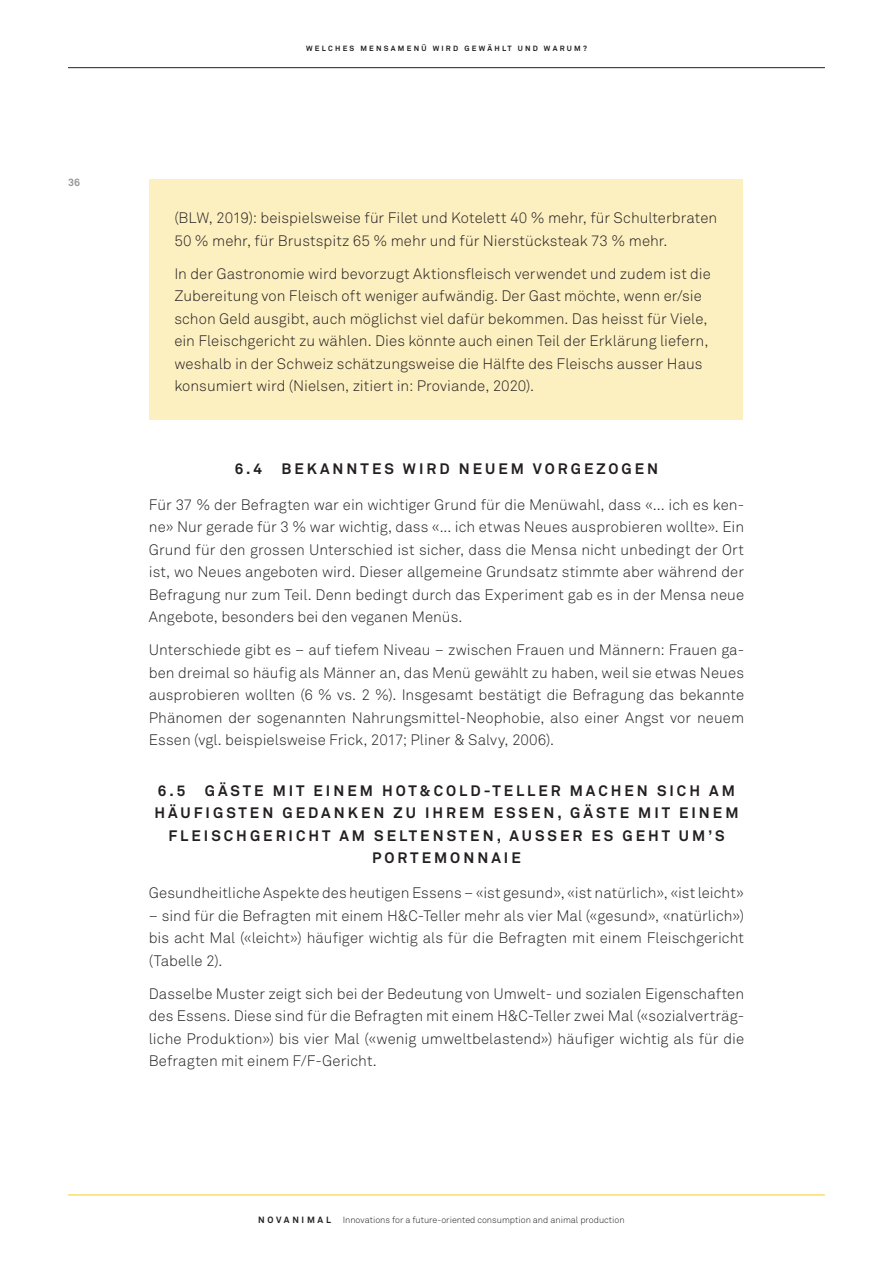
<style>
.page{position:relative;width:893px;height:1263px;background:#fff}
.page>*{position:absolute;margin:0;border:0;box-sizing:border-box;transform-origin:0 0}
.t1{font:15px/22.5px "Akkurat Light Pro";letter-spacing:.005em;color:#231f20;text-align:justify}
.t2{font:700 15px "Akkurat Pro";letter-spacing:.2em;color:#231f20}
.t3{font:700 10.5px "Akkurat Pro";color:#939598}
.t4{font:9px "Akkurat Light Pro";color:#231f20}
.t5{font:700 9px "Akkurat Pro";letter-spacing:.3em;color:#231f20}
.t6{font:700 7.5px "Akkurat Pro";color:#231f20}
</style>
<div class="page">
<hr style="left:68px;top:67px;width:757px;height:1px;background:#231f20">
<hr style="left:68px;top:1195px;width:757px;height:1px;background:#fad020">
<div style="left:150px;top:179px;width:593px;height:40px;background:#fcefc0"></div>
<div style="left:150px;top:190px;width:593px;height:84px;background:#fcefc0"></div>
<div style="left:150px;top:246px;width:593px;height:174px;background:#fcefc0"></div>
<p class="t3" style="left:68px;top:176px;width:14px">36</p>
<p class="t6" style="left:306px;top:44px;width:17px">W ELCHES</p>
<p class="t6" style="left:360px;top:44px;width:17px">M ENSAMENÜ</p>
<p class="t6" style="left:433px;top:44px;width:8px">WIRD</p>
<p class="t6" style="left:464px;top:44px;width:8px">GEWÄHLT</p>
<p class="t6" style="left:518px;top:44px;width:8px">UND</p>
<p class="t6" style="left:544px;top:44px;width:9px">WARUM</p>
<p class="t6" style="left:583px;top:44px;width:5px">?</p>
<p class="t1" style="left:174px;top:207px;width:544px">(BLW, 2019): beispielsweise für Filet und Kotelett 40 % mehr, für Schulterbraten<br>50 % mehr, für Brustspitz 65 % mehr und für Nierstücksteak 73 % mehr.</p>
<p class="t1" style="left:174px;top:262px;width:538px;text-align:left">In der Gastronomie wird bevorzugt Aktionsfleisch verwendet und zudem ist die Zubereitung von Fleisch oft weniger aufwändig. Der Gast möchte, wenn er/sie schon Geld ausgibt, auch möglichst viel dafür bekommen. Das heisst für Viele, ein Fleischgericht zu wählen. Dies könnte auch einen Teil der Erklärung liefern, weshalb in der Schweiz schätzungsweise die Hälfte des Fleischs ausser Haus konsumiert wird (Nielsen, zitiert in: Proviande, 2020).</p>
<p class="t2" style="left:235px;top:460px;width:29px">6.4</p>
<p class="t2" style="left:281px;top:460px;width:378px">BEKANNTES WIRD NEUEM VORGEZOGEN</p>
<p class="t1" style="left:149px;top:493px;width:597px">Für 37 % der Befragten war ein wichtiger Grund für die Menüwahl, dass «... ich es ken&shy;ne» Nur gerade für 3 % war wichtig, dass «... ich etwas Neues ausprobieren wollte». Ein Grund für den grossen Unterschied ist sicher, dass die Mensa nicht unbedingt der Ort ist, wo Neues angeboten wird. Dieser allgemeine Grundsatz stimmte aber während der Befragung nur zum Teil. Denn bedingt durch das Experiment gab es in der Mensa neue Angebote, besonders bei den veganen Menüs.</p>
<p class="t1" style="left:149px;top:639px;width:597px">Unterschiede gibt es – auf tiefem Niveau – zwischen Frauen und Männern: Frauen ga&shy;ben dreimal so häufig als Männer an, das Menü gewählt zu haben, weil sie etwas Neues ausprobieren wollten (6 % vs. 2 %). Insgesamt bestätigt die Befragung das bekannte Phänomen der sogenannten Nahrungsmittel-Neophobie, also einer Angst vor neuem Essen (vgl. beispielsweise Frick, 2017; Pliner &amp; Salvy, 2006).</p>
<p class="t2" style="left:158px;top:781px;width:29px">6.5</p>
<p class="t2" style="left:205px;top:781px;width:532px">GÄSTE MIT EINEM HOT&amp;COLD-TELLER MACHEN SICH AM</p>
<p class="t2" style="left:154px;top:803px;width:585px">HÄUFIGSTEN GEDANKEN ZU IHREM ESSEN, GÄSTE MIT EINEM</p>
<p class="t2" style="left:168px;top:826px;width:558px">FLEISCHGERICHT AM SELTENSTEN, AUSSER ES GEHT UM’S</p>
<p class="t2" style="left:372px;top:848px;width:150px">PORTEMONNAIE</p>
<p class="t1" style="left:149px;top:882px;width:597px">Gesundheitliche Aspekte des heutigen Essens – «ist gesund», «ist natürlich», «ist leicht»</p>
<p class="t1" style="left:149px;top:904px;width:597px">– sind für die Befragten mit einem H&amp;C-Teller mehr als vier Mal («gesund», «natürlich») bis acht Mal («leicht») häufiger wichtig als für die Befragten mit einem Fleischgericht (Tabelle 2).</p>
<p class="t1" style="left:149px;top:983px;width:597px">Dasselbe Muster zeigt sich bei der Bedeutung von Umwelt- und sozialen Eigenschaften des Essens. Diese sind für die Befragten mit einem H&amp;C-Teller zwei Mal («sozialverträg&shy;liche Produktion») bis vier Mal («wenig umweltbelastend») häufiger wichtig als für die Befragten mit einem F/F-Gericht.</p>
<p class="t5" style="left:258px;top:1214px;width:74px">NOVANIMAL</p>
<p class="t4" style="left:343px;top:1215px;width:283px">Innovations for a future-oriented consumption and animal production</p>
</div>
